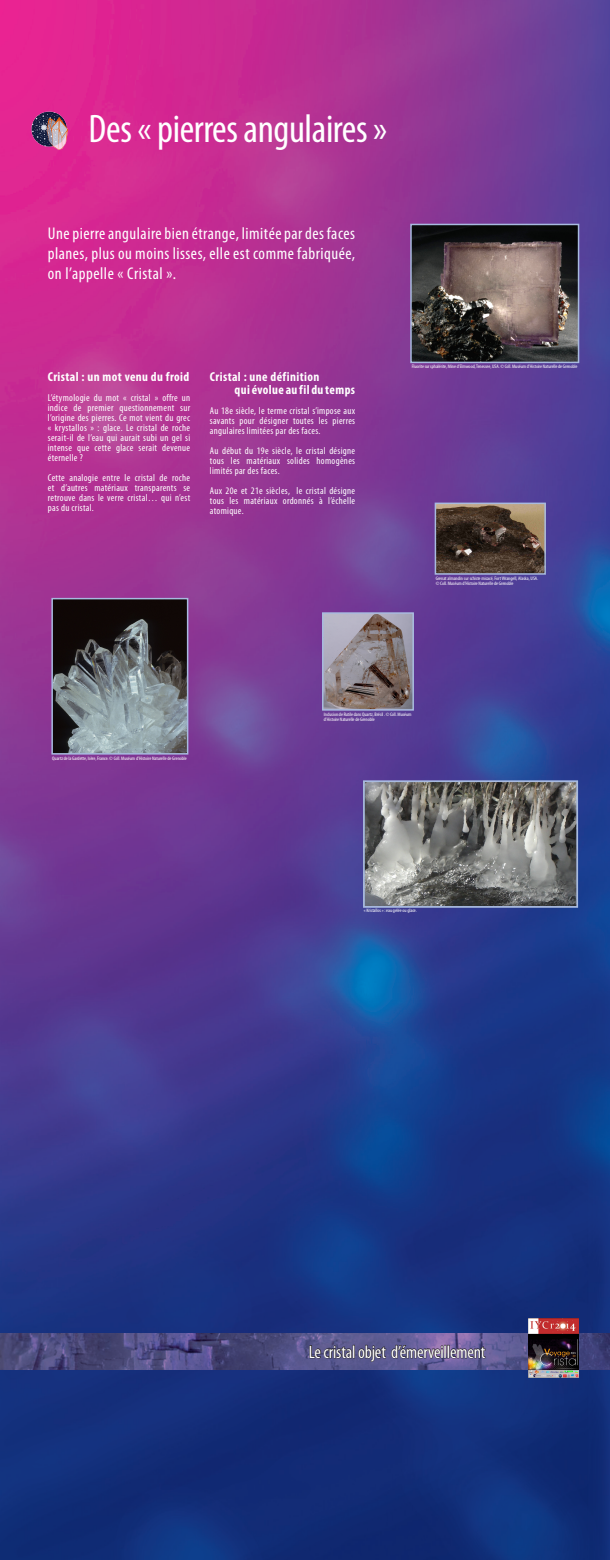
<style>
.page{position:relative;width:610px;height:1560px;background:#fff}
.page>*{position:absolute;margin:0;border:0;box-sizing:border-box;transform-origin:0 0}
.Style_de_paragraphe{font:condensed 40px "Myriad Pro";letter-spacing:-.01em;color:#fff}
.texte_présentaion_gé{font:condensed 18px "Myriad Pro";letter-spacing:-.01em;color:#fff}
.texte_présentaion_gé-2{font:condensed 17px/20px "Myriad Pro";letter-spacing:.03em;color:#fff;text-align:justify}
.texte_présentaion_gé-3{font:700 condensed 13px "Myriad Pro";letter-spacing:.03em;color:#fff}
.texte_présentaion_gé-4{font:condensed 10px/10px "Myriad Pro";letter-spacing:.03em;color:#fff;text-align:justify}
.texte_présentaion_gé-5{font:condensed 5px/5px "Myriad Pro";letter-spacing:-.01em;color:#fff;scale:1.08 1}
</style>
<div class="page">
<img style="left:0;top:0;width:609px;height:1559px">
<img style="left:23px;top:107px;width:44px;height:43px">
<img style="left:0;top:1333px;width:609px;height:35px">
<svg style="left:309px;top:1343px;width:177px;height:29px;background:#4d4b7a"></svg>
<img style="left:413px;top:227px;width:163px;height:133px">
<div style="left:410px;top:224px;width:169px;height:139px;border:2px solid #a8badf"></div>
<img style="left:325px;top:615px;width:86px;height:92px">
<div style="left:322px;top:612px;width:92px;height:98px;border:2px solid #a8badf"></div>
<img style="left:437px;top:505px;width:105px;height:66px">
<div style="left:434px;top:502px;width:111px;height:72px;border:2px solid #a8badf"></div>
<img style="left:54px;top:601px;width:131px;height:150px">
<div style="left:51px;top:598px;width:137px;height:156px;border:2px solid #a8badf"></div>
<img style="left:366px;top:783px;width:209px;height:121px">
<div style="left:363px;top:780px;width:215px;height:127px;border:2px solid #a8badf"></div>
<img style="left:528px;top:1318px;width:50px;height:58px">
<p class="Style_de_paragraphe" style="left:88px;top:104px;width:300px">Des « pierres angulaires »</p>
<p class="texte_présentaion_gé-2" style="left:48px;top:223px;width:309px">Une pierre angulaire bien étrange, limitée par des faces planes, plus ou moins lisses, elle est comme fabriquée, on l’appelle « Cristal ».</p>
<p class="texte_présentaion_gé-3" style="left:48px;top:368px;width:143px">Cristal : un mot venu du froid</p>
<p class="texte_présentaion_gé-4" style="left:48px;top:392px;width:144px">L’étymologie du mot « cristal » offre un indice de premier questionnement sur l’origine des pierres. Ce mot vient du grec « krystallos » : glace. Le cristal de roche serait-il de l’eau qui aurait subi un gel si intense que cette glace serait devenue éternelle ?</p>
<p class="texte_présentaion_gé-4" style="left:48px;top:472px;width:144px">Cette analogie entre le cristal de roche et d’autres matériaux transparents se retrouve dans le verre cristal… qui n’est pas du cristal.</p>
<p class="texte_présentaion_gé-3" style="left:210px;top:368px;width:111px">Cristal : une définition</p>
<p class="texte_présentaion_gé-3" style="left:234px;top:381px;width:122px">qui évolue au fil du temps</p>
<p class="texte_présentaion_gé-4" style="left:210px;top:405px;width:147px">Au 18e siècle, le terme cristal s’impose aux savants pour désigner toutes les pierres angulaires limitées par des faces.</p>
<p class="texte_présentaion_gé-4" style="left:210px;top:445px;width:147px">Au début du 19e siècle, le cristal désigne tous les matériaux solides homogènes limités par des faces.</p>
<p class="texte_présentaion_gé-4" style="left:210px;top:485px;width:147px">Aux 20e et 21e siècles, le cristal désigne tous les matériaux ordonnés à l’échelle atomique.</p>
<p class="texte_présentaion_gé-5" style="left:411px;top:364px;width:155px">Fluorite sur sphalérite, Mine d’Elmwood, Tenessee, USA. © Coll. Muséum d’Histoire Naturelle de Grenoble</p>
<p class="texte_présentaion_gé-5" style="left:435px;top:575px;width:96px">Grenat almandin sur schiste micacé, Fort Wrangell, Alaska, USA. © Coll. Muséum d’Histoire Naturelle de Grenoble</p>
<p class="texte_présentaion_gé-5" style="left:52px;top:755px;width:126px">Quartz de la Gardette, Isère, France. © Coll. Muséum d’Histoire Naturelle de Grenoble</p>
<p class="texte_présentaion_gé-5" style="left:324px;top:711px;width:83px">Inclusion de Rutile dans Quartz, Brésil . © Coll. Muséum d’Histoire Naturelle de Grenoble</p>
<p class="texte_présentaion_gé-5" style="left:364px;top:907px;width:50px">« Kristallos » : eau gelée ou glace.</p>
<p class="texte_présentaion_gé" style="left:309px;top:1340px;width:178px">Le cristal objet d’émerveillement</p>
</div>
